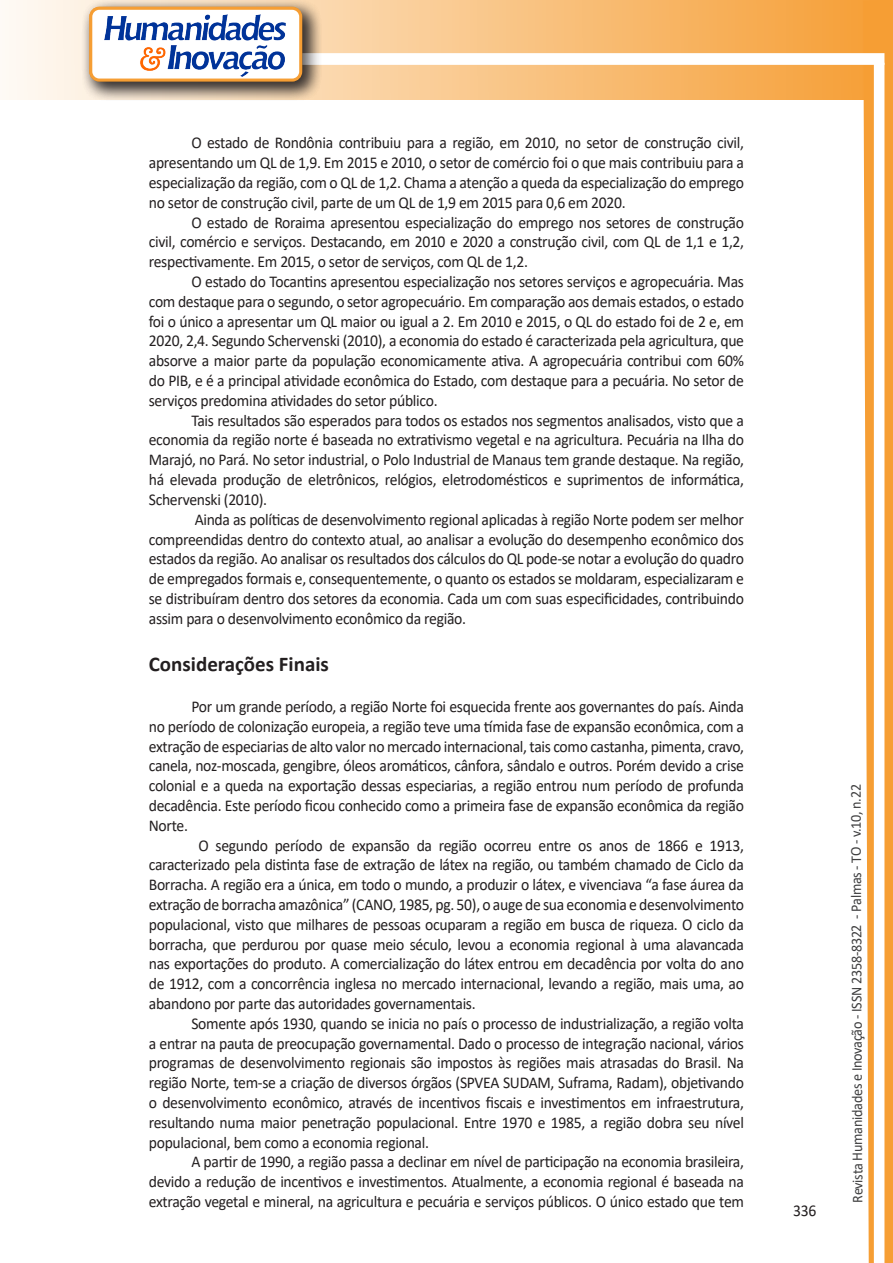
<style>
.page{position:relative;width:893px;height:1263px;background:#fff}
.page>*{position:absolute;margin:0;border:0;box-sizing:border-box;transform-origin:0 0}
.Titulo_2{font:700 21px "Calibri";color:#231f20}
.texto{font:16.5px/19.8px "Calibri";letter-spacing:-.02em;color:#231f20;text-align:justify;scale:.95 1}
.t1{font:15px "Calibri";letter-spacing:-.025em;color:#3e3e3f;scale:.95 1}
</style>
<div class="page">
<svg style="left:5px;top:0;width:858px;height:100px"></svg>
<div style="left:302px;top:53px;width:582px;height:12px;background:#fff;border:2px solid #fff"></div>
<svg style="left:863px;top:0;width:30px;height:1263px"></svg>
<div style="left:81px;top:0;width:241px;height:102px;background:#231f20;opacity:.75"></div>
<div style="left:91px;top:8px;width:210px;height:72px;background:#fff;border-radius:9px"></div>
<img style="left:104px;top:14px;width:181px;height:62px">
<div style="left:89px;top:7px;width:213px;height:75px;border:3px solid #f69e34;border-radius:9px"></div>
<p class="texto" style="left:149px;top:133px;width:628px;text-indent:43px">O estado de Rondônia contribuiu para a região, em 2010, no setor de construção civil, apresentando um QL de 1,9. Em 2015 e 2010, o setor de comércio foi o que mais contribuiu para a especialização da região, com o QL de 1,2. Chama a atenção a queda da especialização do emprego no setor de construção civil, parte de um QL de 1,9 em 2015 para 0,6 em 2020.</p>
<p class="texto" style="left:149px;top:212px;width:628px;text-indent:43px">O estado de Roraima apresentou especialização do emprego nos setores de construção civil, comércio e serviços. Destacando, em 2010 e 2020 a construção civil, com QL de 1,1 e 1,2, respectivamente. Em 2015, o setor de serviços, com QL de 1,2.</p>
<p class="texto" style="left:149px;top:271px;width:628px;text-indent:43px">O estado do Tocantins apresentou especialização nos setores serviços e agropecuária. Mas com destaque para o segundo, o setor agropecuário. Em comparação aos demais estados, o estado foi o único a apresentar um QL maior ou igual a 2. Em 2010 e 2015, o QL do estado foi de 2 e, em 2020, 2,4. Segundo Schervenski (2010), a economia do estado é caracterizada pela agricultura, que absorve a maior parte da população economicamente ativa. A agropecuária contribui com 60% do PIB, e é a principal atividade econômica do Estado, com destaque para a pecuária. No setor de serviços predomina atividades do setor público.</p>
<p class="texto" style="left:149px;top:410px;width:628px;text-indent:43px">Tais resultados são esperados para todos os estados nos segmentos analisados, visto que a economia da região norte é baseada no extrativismo vegetal e na agricultura. Pecuária na Ilha do Marajó, no Pará. No setor industrial, o Polo Industrial de Manaus tem grande destaque. Na região, há elevada produção de eletrônicos, relógios, eletrodomésticos e suprimentos de informática, Schervenski (2010).</p>
<p class="texto" style="left:149px;top:509px;width:628px;text-indent:46px">Ainda as políticas de desenvolvimento regional aplicadas à região Norte podem ser melhor compreendidas dentro do contexto atual, ao analisar a evolução do desempenho econômico dos estados da região. Ao analisar os resultados dos cálculos do QL pode-se notar a evolução do quadro de empregados formais e, consequentemente, o quanto os estados se moldaram, especializaram e se distribuíram dentro dos setores da economia. Cada um com suas especificidades, contribuindo assim para o desenvolvimento econômico da região.</p>
<p class="Titulo_2" style="left:149px;top:649px;width:182px">Considerações Finais</p>
<p class="texto" style="left:149px;top:696px;width:628px;text-indent:43px">Por um grande período, a região Norte foi esquecida frente aos governantes do país. Ainda no período de colonização europeia, a região teve uma tímida fase de expansão econômica, com a extração de especiarias de alto valor no mercado internacional, tais como castanha, pimenta, cravo, canela, noz-moscada, gengibre, óleos aromáticos, cânfora, sândalo e outros. Porém devido a crise colonial e a queda na exportação dessas especiarias, a região entrou num período de profunda decadência. Este período ficou conhecido como a primeira fase de expansão econômica da região Norte.</p>
<p class="texto" style="left:149px;top:835px;width:628px;text-indent:50px">O segundo período de expansão da região ocorreu entre os anos de 1866 e 1913, caracterizado pela distinta fase de extração de látex na região, ou também chamado de Ciclo da Borracha. A região era a única, em todo o mundo, a produzir o látex, e vivenciava “a fase áurea da extração de borracha amazônica” (CANO, 1985, pg. 50), o auge de sua economia e desenvolvimento populacional, visto que milhares de pessoas ocuparam a região em busca de riqueza. O ciclo da borracha, que perdurou por quase meio século, levou a economia regional à uma alavancada nas exportações do produto. A comercialização do látex entrou em decadência por volta do ano de 1912, com a concorrência inglesa no mercado internacional, levando a região, mais uma, ao abandono por parte das autoridades governamentais.</p>
<p class="texto" style="left:149px;top:1013px;width:628px;text-indent:43px">Somente após 1930, quando se inicia no país o processo de industrialização, a região volta a entrar na pauta de preocupação governamental. Dado o processo de integração nacional, vários programas de desenvolvimento regionais são impostos às regiões mais atrasadas do Brasil. Na região Norte, tem-se a criação de diversos órgãos (SPVEA SUDAM, Suframa, Radam), objetivando o desenvolvimento econômico, através de incentivos fiscais e investimentos em infraestrutura, resultando numa maior penetração populacional. Entre 1970 e 1985, a região dobra seu nível populacional, bem como a economia regional.</p>
<p class="texto" style="left:149px;top:1151px;width:628px;text-indent:43px">A partir de 1990, a região passa a declinar em nível de participação na economia brasileira, devido a redução de incentivos e investimentos. Atualmente, a economia regional é baseada na extração vegetal e mineral, na agricultura e pecuária e serviços públicos. O único estado que tem</p>
<p class="texto" style="left:793px;top:1200px;width:26px">336</p>
<p class="t1" style="left:846px;top:1203px;width:442px;rotate:-90deg">Revista Humanidades e Inovação - ISSN 2358-8322 - Palmas - TO - v.10, n.22</p>
</div>
